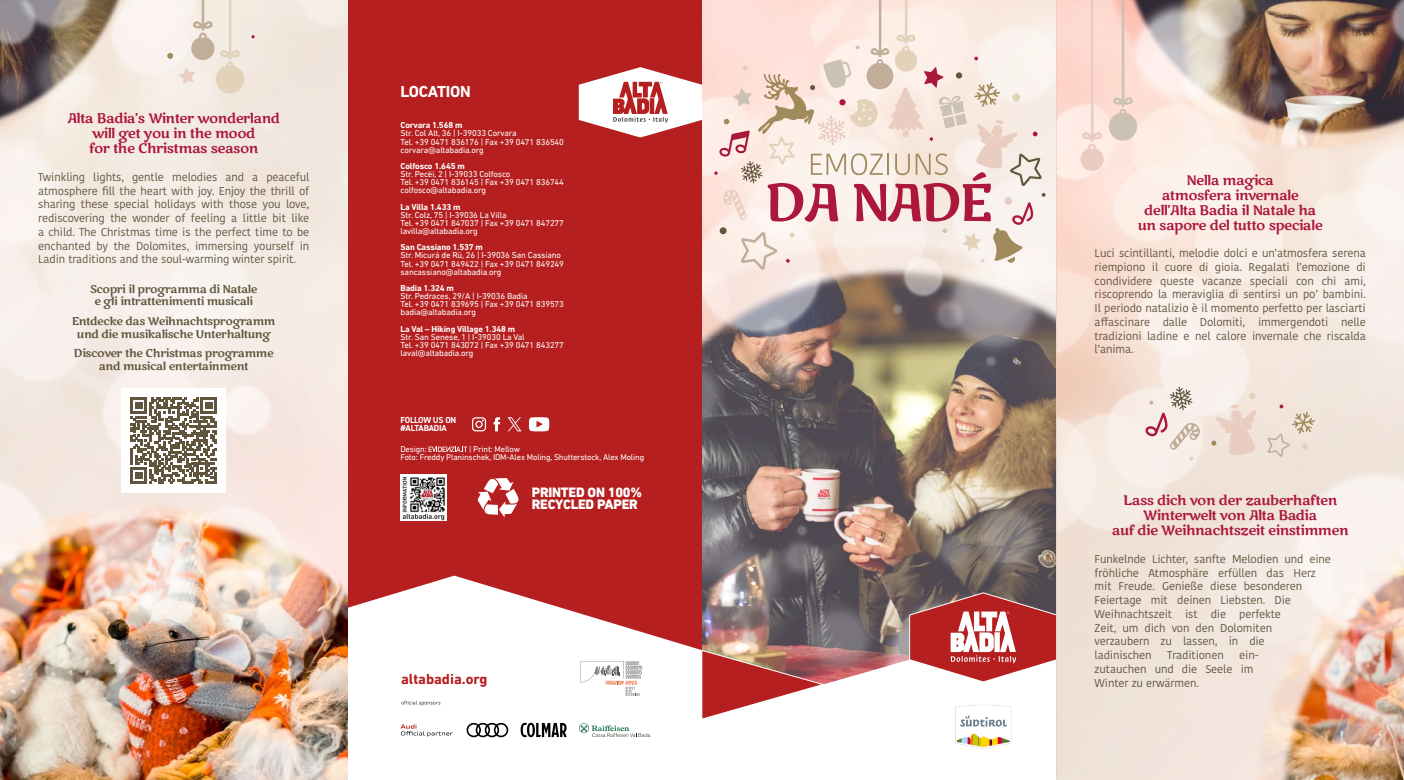
<style>
.page{position:relative;width:1404px;height:780px;background:#fff}
.page>*{position:absolute;margin:0;border:0;box-sizing:border-box;transform-origin:0 0}
.t1{font:700 16.25px "DIN Next LT Pro";letter-spacing:-.015em;color:#fff}
.t2{font:700 14.75px "DIN Next LT Pro";color:#b51f1f}
.t3{font:13.75px/15px "Marko One";letter-spacing:-.035em;color:#ac173c;text-align:center}
.t4{font:800 13.75px/12.5px "DIN Next LT Pro";letter-spacing:-.015em;color:#fff}
.t5{font:11.25px/13.8px "Kohinoor Bangla";letter-spacing:-.01em;color:#61553d;text-align:justify}
.t6{font:11.25px/12.5px "Marko One";letter-spacing:-.035em;color:#61553d;text-align:center}
.t7{font:8.75px/8.1px "DIN Next LT Pro";letter-spacing:-.015em;color:#fff}
.t8{font:700 8.75px "DIN Next LT Pro";letter-spacing:-.015em;color:#fff}
.t9{font:700 8.75px/8.1px "DIN2014";letter-spacing:-.025em;color:#fff}
.t10{font:8.5px/8.1px "DIN Next LT Pro";letter-spacing:-.015em;color:#fff}
</style>
<div class="page">
<div style="left:347px;top:0;width:355px;height:780px;background:#b51f1f"></div>
<svg style="left:347px;top:575px;width:231px;height:205px;background:#f6e8e7"></svg>
<img style="left:1057px;top:0;width:346px;height:780px">
<img style="left:0;top:0;width:347px;height:780px">
<svg style="left:428px;top:446px;width:39px;height:6px"></svg>
<div style="left:400px;top:474px;width:46px;height:47px;background:#fff"></div>
<svg style="left:402px;top:477px;width:42px;height:43px"></svg>
<img style="left:408px;top:477px;width:37px;height:36px">
<svg style="left:401px;top:700px;width:39px;height:5px"></svg>
<svg style="left:400px;top:724px;width:52px;height:12px"></svg>
<svg style="left:466px;top:722px;width:42px;height:15px"></svg>
<svg style="left:520px;top:722px;width:46px;height:15px"></svg>
<svg style="left:477px;top:478px;width:42px;height:39px"></svg>
<svg style="left:1080px;top:0;width:56px;height:171px;background:#f7d8cd"></svg>
<svg style="left:1189px;top:456px;width:3px;height:4px"></svg>
<div style="left:1248px;top:393px;width:7px;height:6px;background:#e2d2b9;border-radius:50%"></div>
<svg style="left:1211px;top:404px;width:45px;height:52px;background:#edd9cf"></svg>
<svg style="left:1145px;top:386px;width:54px;height:64px;background:#e7d7d0"></svg>
<svg style="left:1267px;top:404px;width:47px;height:53px;background:#e8dace"></svg>
<div style="left:121px;top:388px;width:105px;height:105px;background:#fff"></div>
<svg style="left:131px;top:397px;width:86px;height:86px"></svg>
<svg style="left:179px;top:0;width:65px;height:93px;background:#ece2d5"></svg>
<svg style="left:167px;top:53px;width:6px;height:6px"></svg>
<svg style="left:493px;top:417px;width:7px;height:14px"></svg>
<svg style="left:472px;top:417px;width:14px;height:14px"></svg>
<svg style="left:529px;top:417px;width:20px;height:14px"></svg>
<svg style="left:507px;top:417px;width:14px;height:14px"></svg>
<img style="left:578px;top:0;width:479px;height:780px">
<p class="t3" style="left:67px;top:111px;width:214px">Alta Badia’s Winter wonderland will get you in the mood<br>for the Christmas season</p>
<p class="t5" style="left:38px;top:170px;width:273px">Twinkling lights, gentle melodies and a peaceful atmosphere fill the heart with joy. Enjoy the thrill of sharing these special holidays with those you love, rediscovering the wonder of feeling a little bit like a child. The Christmas time is the perfect time to be enchanted by the Dolomites, immersing yourself in Ladin traditions and the soul-warming winter spirit.</p>
<p class="t6" style="left:90px;top:283px;width:169px">Scopri il programma di Natale e gli intrattenimenti musicali</p>
<p class="t6" style="left:72px;top:315px;width:205px">Entdecke das Weihnachtsprogramm und die musikalische Unterhaltung</p>
<p class="t6" style="left:74px;top:347px;width:201px">Discover the Christmas programme and musical entertainment</p>
<h1 class="t1" style="left:400px;top:82px;width:72px">LOCATION</h1>
<p class="t8" style="left:400px;top:120px;width:64px">Corvara 1.568 m</p>
<p class="t7" style="left:400px;top:129px;width:165px">Str. Col Alt, 36 | I-39033 Corvara<br>Tel. +39 0471 836176 | Fax +39 0471 836540 corvara@altabadia.org</p>
<p class="t8" style="left:400px;top:161px;width:66px">Colfosco 1.645 m</p>
<p class="t7" style="left:400px;top:170px;width:165px">Str. Pecëi, 2 | I-39033 Colfosco<br>Tel. +39 0471 836145 | Fax +39 0471 836744 colfosco@altabadia.org</p>
<p class="t8" style="left:400px;top:201px;width:61px">La Villa 1.433 m</p>
<p class="t7" style="left:400px;top:210px;width:165px">Str. Colz, 75 | I-39036 La Villa<br>Tel. +39 0471 847037 | Fax +39 0471 847277 lavilla@altabadia.org</p>
<p class="t8" style="left:400px;top:242px;width:84px">San Cassiano 1.537 m</p>
<p class="t7" style="left:400px;top:251px;width:165px">Str. Micurá de Rü, 26 | I-39036 San Cassiano<br>Tel. +39 0471 849422 | Fax +39 0471 849249 sancassiano@altabadia.org</p>
<p class="t8" style="left:400px;top:283px;width:55px">Badia 1.324 m</p>
<p class="t7" style="left:400px;top:292px;width:165px">Str. Pedraces, 29/A | I-39036 Badia<br>Tel. +39 0471 839695 | Fax +39 0471 839573 badia@altabadia.org</p>
<p class="t8" style="left:400px;top:323px;width:116px">La Val – Hiking Village 1.348 m</p>
<p class="t7" style="left:400px;top:332px;width:165px">Str. San Senese, 1 | I-39030 La Val<br>Tel. +39 0471 843072 | Fax +39 0471 843277 laval@altabadia.org</p>
<p class="t9" style="left:400px;top:416px;width:57px">FOLLOW US ON #ALTABADIA</p>
<p class="t10" style="left:400px;top:445px;width:28px">Design:</p>
<p class="t10" style="left:400px;top:445px;width:245px;text-indent:69px">| Print: Mellow<br>Foto: Freddy Planinschek, IDM-Alex Moling, Shutterstock, Alex Moling</p>
<p class="t4" style="left:531px;top:485px;width:112px">PRINTED ON 100%<br>RECYCLED PAPER</p>
<h2 class="t2" style="left:401px;top:670px;width:88px">altabadia.org</h2>
<p class="t3" style="left:1137px;top:173px;width:186px">Nella magica<br>atmosfera invernale dell’Alta Badia il Natale ha un sapore del tutto speciale</p>
<p class="t5" style="left:1094px;top:246px;width:273px">Luci scintillanti, melodie dolci e un’atmosfera serena riempiono il cuore di gioia. Regalati l’emozione di condividere queste vacanze speciali con chi ami, riscoprendo la meraviglia di sentirsi un po’ bambini.<br>Il periodo natalizio è il momento perfetto per lasciarti affascinare dalle Dolomiti, immergendoti nelle tradizioni ladine e nel calore invernale che riscalda l’anima.</p>
<p class="t3" style="left:1111px;top:493px;width:238px">Lass dich von der zauberhaften<br>Winterwelt von Alta Badia<br>auf die Weihnachtszeit einstimmen</p>
<p class="t5" style="left:1094px;top:551px;width:238px;text-align:left">Funkelnde Lichter, sanfte Melodien und eine fröhliche Atmosphäre erfüllen das Herz mit Freude. Genieße diese besonderen<br>Feiertage mit deinen Liebsten. Die<br>Weihnachtszeit ist die perfekte<br>Zeit, um dich von den Dolomiten<br>verzaubern zu lassen, in die<br>ladinischen</p>
<p class="t5" style="left:1094px;top:648px;width:165px;text-align:left;text-indent:144px">ein&shy;zutauchen und die Seele im<br>Winter zu erwärmen.</p>
<p class="t5" style="left:1166px;top:648px;width:58px">Traditionen</p>
</div>
